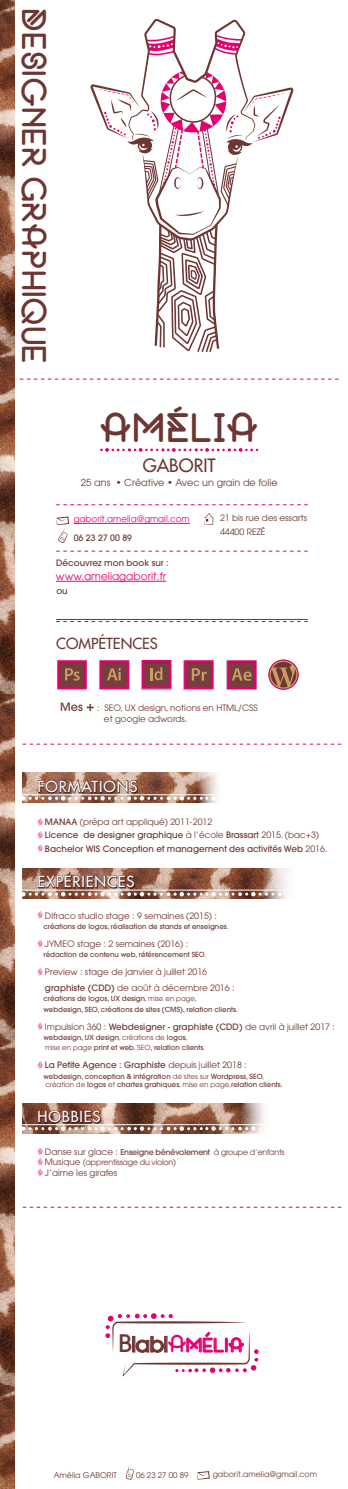
<style>
.page{position:relative;width:348px;height:1489px;background:#fff}
.page>*{position:absolute;margin:0;border:0;box-sizing:border-box;transform-origin:0 0}
.t1{font:41.12px "Originalbyfnkfrsh";color:#6c3632}
.t2{font:34.12px "Originalbyfnkfrsh";color:#6c3632}
.t3{font:19.95px "Originalbyfnkfrsh";letter-spacing:-.005em;color:#e6006f}
.t4{font:17.85px "Futura";color:#6c3632}
.t5{font:14.88px "Futura";letter-spacing:.06em;color:#fff}
.t6{font:14.88px "Futura";color:#6c3632}
.t7{font:10.5px "Avant Garde";color:#e6006f}
.t8{font:9.62px "Avant Garde";color:#6c3632}
.t9{font:8.75px/13.1px "Avant Garde";color:#6c3632}
.t10{font:500 8.75px/13.1px "Avant Garde";color:#6c3632}
.t11{font:8.75px "Avant Garde";color:#e6006f}
.t12{font:7.88px/10.5px "Avant Garde";letter-spacing:-.025em;color:#6c3632}
.t13{font:7.88px "Avant Garde";color:#6c3632}
.t14{font:500 7px/10.5px "Avant Garde";color:#6c3632}
.s1{font-weight:500;font-size:11.38px}
.s2{font-weight:500;font-size:14px}
.s3{font-weight:400}
.s4{font-weight:500}
.s5{font-size:8.75px}
.s6{font-family:"Avant Garde";font-weight:500;font-size:23.97px;color:#6d3632}
.s7{font-family:"Avant Garde";font-weight:500;font-size:21.18px;color:#6d3632}
.s8{font-size:23.97px}
</style>
<div class="page">
<svg style="left:90px;top:19px;width:203px;height:333px"></svg>
<hr style="left:74px;top:523px;width:115px;height:1px;background:#e6006f">
<svg style="left:56px;top:516px;width:13px;height:27px"></svg>
<svg style="left:204px;top:513px;width:9px;height:12px"></svg>
<img style="left:57px;top:689px;width:30px;height:1px">
<svg style="left:57px;top:660px;width:30px;height:29px"></svg>
<img style="left:226px;top:660px;width:31px;height:30px">
<svg style="left:227px;top:660px;width:29px;height:29px"></svg>
<img style="left:183px;top:660px;width:31px;height:30px">
<svg style="left:184px;top:660px;width:29px;height:29px"></svg>
<img style="left:141px;top:660px;width:31px;height:30px">
<svg style="left:142px;top:660px;width:29px;height:28px"></svg>
<img style="left:99px;top:660px;width:31px;height:30px">
<svg style="left:99px;top:660px;width:30px;height:29px"></svg>
<svg style="left:268px;top:661px;width:30px;height:28px"></svg>
<div style="left:268px;top:659px;width:30px;height:30px;border:1px solid #e6006f;border-radius:50%"></div>
<svg style="left:56px;top:504px;width:251px;height:1px"></svg>
<svg style="left:20px;top:378px;width:318px;height:1px"></svg>
<svg style="left:56px;top:550px;width:251px;height:1px"></svg>
<hr style="left:56px;top:619px;width:251px;height:1px;background:#6c3632">
<svg style="left:56px;top:621px;width:251px;height:1px"></svg>
<svg style="left:100px;top:448px;width:158px;height:4px"></svg>
<svg style="left:174px;top:406px;width:8px;height:7px"></svg>
<svg style="left:38px;top:818px;width:4px;height:7px"></svg>
<svg style="left:38px;top:831px;width:4px;height:7px"></svg>
<svg style="left:38px;top:844px;width:4px;height:7px"></svg>
<svg style="left:38px;top:911px;width:4px;height:7px"></svg>
<svg style="left:38px;top:940px;width:4px;height:6px"></svg>
<svg style="left:38px;top:968px;width:4px;height:7px"></svg>
<svg style="left:38px;top:1022px;width:4px;height:7px"></svg>
<svg style="left:38px;top:1061px;width:4px;height:7px"></svg>
<svg style="left:38px;top:1147px;width:4px;height:28px"></svg>
<img style="left:22px;top:772px;width:196px;height:30px">
<img style="left:22px;top:868px;width:266px;height:30px">
<img style="left:22px;top:1103px;width:242px;height:30px">
<svg style="left:22px;top:778px;width:196px;height:22px"></svg>
<svg style="left:22px;top:871px;width:259px;height:25px"></svg>
<svg style="left:22px;top:1110px;width:242px;height:20px"></svg>
<hr style="left:14px;top:794px;width:251px;height:1px;background:#fff">
<hr style="left:14px;top:889px;width:286px;height:1px;background:#fff">
<hr style="left:11px;top:1124px;width:286px;height:1px;background:#fff">
<svg style="left:105px;top:1313px;width:153px;height:63px"></svg>
<svg style="left:125px;top:1465px;width:8px;height:14px"></svg>
<svg style="left:197px;top:1471px;width:12px;height:8px"></svg>
<img style="left:0;top:0;width:15px;height:1488px">
<svg style="left:22px;top:743px;width:319px;height:1px"></svg>
<svg style="left:23px;top:1206px;width:318px;height:1px"></svg>
<hr style="left:56px;top:581px;width:110px;height:1px;background:#e6006f">
<h2 class="t2" style="left:56px;top:8px;width:357px;rotate:90deg">Designer GrAphique</h2>
<h1 class="t1" style="left:99px;top:401px;width:161px">AMELIA</h1>
<h3 class="t4" style="left:142px;top:453px;width:74px">GABORIT</h3>
<h3 class="t8" style="left:81px;top:476px;width:198px">25 ans • Créative • Avec un grain de folie</h3>
<p class="t11" style="left:74px;top:514px;width:117px">gaborit.amelia@gmail.com</p>
<p class="t10" style="left:74px;top:531px;width:60px">06 23 27 00 89</p>
<p class="t10" style="left:56px;top:556px;width:114px">Découvrez mon book sur :</p>
<p class="t10" style="left:56px;top:584px;width:13px">ou</p>
<h3 class="t7" style="left:56px;top:570px;width:111px">www.ameliagaborit.fr</h3>
<h3 class="t6" style="left:56px;top:633px;width:103px">COMPÉTENCES</h3>
<p class="t9" style="left:220px;top:511px;width:89px">21 bis rue des essarts<br>44400 REZÉ</p>
<p class="t9" style="left:104px;top:701px;width:155px;line-height:11.4px;text-indent:-44px"><span class="s1">Mes</span> <span class="s2">+</span> : SEO, UX design, notions en HTML/CSS et google adwords.</p>
<h3 class="t5" style="left:38px;top:776px;width:101px">FORMATIONS</h3>
<p class="t10" style="left:45px;top:815px;width:283px">MANAA <span class="s3">(prépa art appliqué) 2011-2012<br></span>Licence de designer graphique <span class="s3">à l’école</span> Brassart <span class="s3">2015. (bac+3)<br></span>Bachelor WIS Conception et management des activités Web <span class="s3">2016.</span></p>
<h3 class="t5" style="left:38px;top:872px;width:98px">EXPÉRIENCES</h3>
<p class="t9" style="left:45px;top:908px;width:173px">Difraco studio stage : 9 semaines (2015) :</p>
<p class="t14" style="left:43px;top:921px;width:186px">créations de logos, réalisation de stands et enseignes<span class="s3">.</span></p>
<p class="t9" style="left:45px;top:937px;width:144px">JYMEO stage : 2 semaines (2016) :</p>
<p class="t14" style="left:43px;top:949px;width:164px">rédaction de contenu web, référencement SEO<span class="s3">.</span></p>
<p class="t9" style="left:45px;top:964px;width:191px;line-height:15.5px">Preview : stage de janvier à juillet 2016 <span class="s4">graphiste (CDD)</span> de août à décembre 2016 :</p>
<p class="t14" style="left:43px;top:993px;width:196px">créations de logos, UX design<span class="s3">, mise en page, </span>webdesign, SEO, créations de sites (CMS), relation clients<span class="s3">.</span></p>
<p class="t9" style="left:45px;top:1019px;width:291px">Impulsion 360 : <span class="s4">Webdesigner - graphiste (CDD)</span> de avril à juillet 2017 :</p>
<p class="t14" style="left:43px;top:1032px;width:163px">webdesign, UX design<span class="s3">, créations de</span> logos<span class="s3">,<br>mise en page</span> print et web<span class="s3">, SEO</span>, relation clients<span class="s3">.</span></p>
<p class="t10" style="left:45px;top:1058px;width:203px">La Petite Agence : Graphiste <span class="s3">depuis juillet 2018 :</span></p>
<p class="t14" style="left:43px;top:1072px;width:240px;line-height:7.9px">webdesign, conception &amp; intégration <span class="s3">de sites sur</span> Wordpress, SEO<span class="s3">, création de</span> logos <span class="s3">et</span> chartes grahiques<span class="s3">, mise en page,</span>relation clients.</p>
<h3 class="t5" style="left:38px;top:1106px;width:64px">HOBBIES</h3>
<p class="t12" style="left:45px;top:1146px;width:241px"><span class="s5">Danse sur glace :</span> <span class="s4">Enseigne bénévolement</span> à groupe d’enfants<br><span class="s5">Musique</span> (apprentissage du violon)</p>
<p class="t9" style="left:45px;top:1165px;width:74px">J’aime les girafes</p>
<h3 class="t3" style="left:118px;top:1331px;width:128px"><span class="s6">B</span><span class="s7">labl</span><span class="s8">A</span>méliA</h3>
<p class="t13" style="left:54px;top:1470px;width:65px">Amélia GABORIT</p>
<p class="t13" style="left:136px;top:1470px;width:54px">06 23 27 00 89</p>
<p class="t13" style="left:212px;top:1468px;width:106px">gaborit.amelia@gmail.com</p>
</div>
